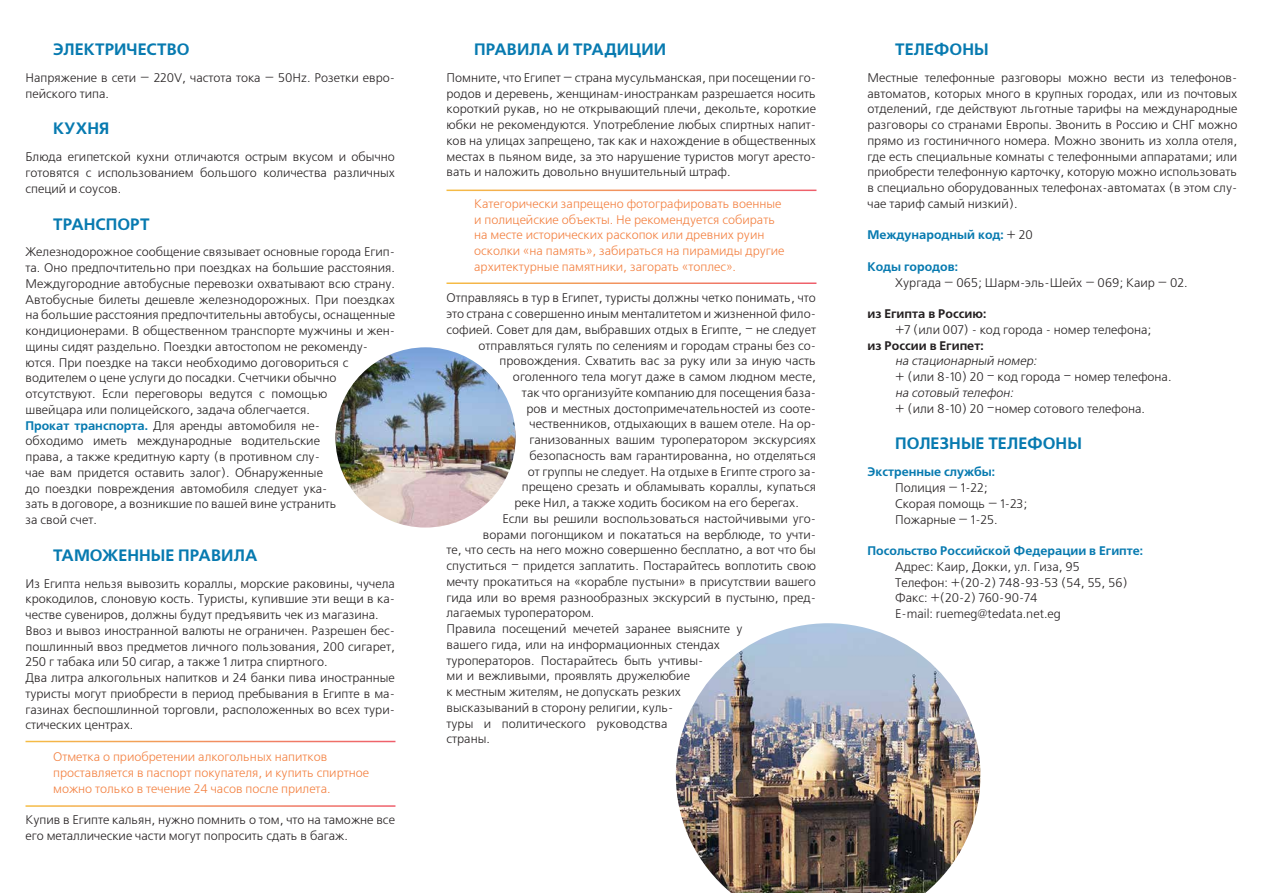
<style>
.page{position:relative;width:1263px;height:893px;background:#fff}
.page>*{position:absolute;margin:0;border:0;box-sizing:border-box;transform-origin:0 0}
.t1{font:700 16.5px "Free Set C";letter-spacing:.005em;color:#077ab0}
.t2{font:12.45px/15.8px "Free Set C";color:#231f20}
.t3{font:12.45px/15.8px "Free Set C";color:#f38040}
.t4{font:700 12.45px "Free Set C";color:#077ab0}
.t5{font:italic 12.45px "Free Set C";color:#231f20}
.t6{font:700 12.45px "Free Set C";color:#231f20}
.s1{font-weight:700;color:#077ab0}
.s2{font-weight:400;color:#231f20}
</style>
<div class="page">
<img style="left:676px;top:623px;width:304px;height:270px">
<img style="left:335px;top:347px;width:181px;height:181px;border-radius:90px">
<h1 class="t1" style="left:53px;top:40px;width:138px">ЭЛЕКТРИЧЕСТВО</h1>
<p class="t2" style="left:26px;top:70px;width:371px">Напряжение в сети — 220V, частота тока — 50Hz. Розетки евро&shy;пейского типа.</p>
<h1 class="t1" style="left:53px;top:119px;width:58px">КУХНЯ</h1>
<p class="t2" style="left:25px;top:150px;width:371px;text-align:justify">Блюда египетской кухни отличаются острым вкусом и обычно готовятся с использованием большого количества различных специй и соусов.</p>
<h1 class="t1" style="left:53px;top:214px;width:98px">ТРАНСПОРТ</h1>
<p class="t2" style="left:25px;top:245px;width:371px">Железнодорожное сообщение связывает основные города Егип&shy;та. Оно предпочтительно при поездках на большие расстояния.<br>Междугородние автобусные перевозки охватывают всю страну.<br>Автобусные билеты дешевле железнодорожных. При поездках на большие расстояния предпочтительны автобусы, оснащенные кондиционерами. В общественном транспорте мужчины и жен&shy;щины сидят раздельно. Поездки автостопом не рекоменду&shy;ются. При поездке на такси необходимо договориться с водителем о цене услуги до посадки. Счетчики обычно отсутствуют. Если переговоры ведутся с помощью<br>швейцара или полицейского, задача облегчается.<br><span class="s1">Прокат транспорта.</span> Для аренды автомобиля не-<br>обходимо иметь международные водительские<br>права, а также кредитную карту (в противном слу-<br>чае вам придется оставить залог). Обнаруженные<br>до поездки повреждения автомобиля следует ука-<br>зать в договоре, а возникшие по вашей вине устранить<br>за свой счет.</p>
<h1 class="t1" style="left:53px;top:546px;width:206px">ТАМОЖЕННЫЕ ПРАВИЛА</h1>
<p class="t2" style="left:25px;top:576px;width:371px">Из Египта нельзя вывозить кораллы, морские раковины, чучела крокодилов, слоновую кость. Туристы, купившие эти вещи в ка&shy;честве сувениров, должны будут предъявить чек из магазина.<br>Ввоз и вывоз иностранной валюты не ограничен. Разрешен бес&shy;пошлинный ввоз предметов личного пользования, 200 сигарет, 250 г табака или 50 сигар, а также 1 литра спиртного.<br>Два литра алкогольных напитков и 24 банки пива иностранные туристы могут приобрести в период пребывания в Египте в ма&shy;газинах беспошлинной торговли, расположенных во всех тури&shy;стических центрах.</p>
<p class="t3" style="left:53px;top:749px;width:317px">Отметка о приобретении алкогольных напитков проставляется в паспорт покупателя, и купить спиртное можно только в течение 24 часов после прилета.</p>
<p class="t2" style="left:26px;top:812px;width:371px">Купив в Египте кальян, нужно помнить о том, что на таможне все его металлические части могут попросить сдать в багаж.</p>
<h1 class="t1" style="left:474px;top:40px;width:193px">ПРАВИЛА И ТРАДИЦИИ</h1>
<p class="t2" style="left:446px;top:70px;width:371px;text-align:justify">Помните, что Египет — страна мусульманская, при посещении го&shy;родов и деревень, женщинам-иностранкам разрешается носить короткий рукав, но не открывающий плечи, декольте, короткие юбки не рекомендуются. Употребление любых спиртных напит&shy;ков на улицах запрещено, так как и нахождение в общественных местах в пьяном виде, за это нарушение туристов могут аресто&shy;вать и наложить довольно внушительный штраф.</p>
<p class="t3" style="left:474px;top:196px;width:312px">Категорически запрещено фотографировать военные и полицейские объекты. Не рекомендуется собирать на месте исторических раскопок или древних руин осколки «на память», забираться на пирамиды другие архитектурные памятники, загорать «топлес».</p>
<p class="t2" style="left:446px;top:291px;width:371px">Отправляясь в тур в Египет, туристы должны четко понимать, что</p>
<p class="t2" style="left:446px;top:307px;width:371px">это страна с совершенно иным менталитетом и жизненной фило-</p>
<p class="t2" style="left:446px;top:322px;width:371px">софией. Совет для дам, выбравших отдых в Египте, – не следует</p>
<p class="t2" style="left:478px;top:338px;width:339px">отправляться гулять по селениям и городам страны без со-</p>
<p class="t2" style="left:499px;top:354px;width:318px">провождения. Схватить вас за руку или за иную часть</p>
<p class="t2" style="left:513px;top:370px;width:304px">оголенного тела могут даже в самом людном месте,</p>
<p class="t2" style="left:522px;top:385px;width:296px">так что организуйте компанию для посещения база-</p>
<p class="t2" style="left:526px;top:401px;width:291px">ров и местных достопримечательностей из сооте-</p>
<p class="t2" style="left:529px;top:417px;width:288px">чественников, отдыхающих в вашем отеле. На ор-</p>
<p class="t2" style="left:529px;top:433px;width:288px">ганизованных вашим туроператором экскурсиях</p>
<p class="t2" style="left:529px;top:448px;width:288px">безопасность вам гарантированна, но отделяться</p>
<p class="t2" style="left:528px;top:464px;width:290px">от группы не следует. На отдыхе в Египте строго за-</p>
<p class="t2" style="left:522px;top:480px;width:296px">прещено срезать и обламывать кораллы, купаться</p>
<p class="t2" style="left:514px;top:496px;width:286px">реке Нил, а также ходить босиком на его берегах.</p>
<p class="t2" style="left:502px;top:511px;width:315px">Если вы решили воспользоваться настойчивыми уго-</p>
<p class="t2" style="left:483px;top:527px;width:335px">ворами погонщиком и покататься на верблюде, то учти-</p>
<p class="t2" style="left:446px;top:543px;width:371px">те, что сесть на него можно совершенно бесплатно, а вот что бы</p>
<p class="t2" style="left:446px;top:559px;width:371px">спуститься – придется заплатить. Постарайтесь воплотить свою</p>
<p class="t2" style="left:446px;top:574px;width:371px">мечту прокатиться на «корабле пустыни» в присутствии вашего</p>
<p class="t2" style="left:446px;top:590px;width:371px">гида или во время разнообразных экскурсий в пустыню, пред-</p>
<p class="t2" style="left:446px;top:606px;width:149px">лагаемых туроператором.</p>
<p class="t2" style="left:446px;top:622px;width:297px">Правила посещений мечетей заранее выясните у</p>
<p class="t2" style="left:446px;top:637px;width:275px">вашего гида, или на информационных стендах</p>
<p class="t2" style="left:446px;top:653px;width:258px">туроператоров. Постарайтесь быть учтивы-</p>
<p class="t2" style="left:446px;top:669px;width:245px">ми и вежливыми, проявлять дружелюбие</p>
<p class="t2" style="left:446px;top:685px;width:236px">к местным жителям, не допускать резких</p>
<p class="t2" style="left:446px;top:700px;width:228px">высказываний в сторону религии, куль-</p>
<p class="t2" style="left:446px;top:716px;width:222px">туры и политического руководства</p>
<p class="t2" style="left:446px;top:732px;width:45px">страны.</p>
<h1 class="t1" style="left:895px;top:40px;width:95px">ТЕЛЕФОНЫ</h1>
<p class="t2" style="left:867px;top:70px;width:372px;text-align:justify">Местные телефонные разговоры можно вести из телефонов&shy;автоматов, которых много в крупных городах, или из почтовых отделений, где действуют льготные тарифы на международные разговоры со странами Европы. Звонить в Россию и СНГ можно прямо из гостиничного номера. Можно звонить из холла отеля, где есть специальные комнаты с телефонными аппаратами; или приобрести телефонную карточку, которую можно использовать в специально оборудованных телефонах-автоматах (в этом слу&shy;чае тариф самый низкий).</p>
<p class="t4" style="left:867px;top:228px;width:167px">Международный код: <span class="s2">+ 20</span></p>
<p class="t4" style="left:867px;top:259px;width:92px">Коды городов:</p>
<p class="t2" style="left:895px;top:275px;width:294px">Хургада — 065; Шарм-эль-Шейх — 069; Каир — 02.</p>
<p class="t6" style="left:867px;top:307px;width:120px">из Египта в Россию:</p>
<p class="t2" style="left:895px;top:322px;width:258px">+7 (или 007) - код города - номер телефона;</p>
<p class="t6" style="left:867px;top:338px;width:118px">из России в Египет:</p>
<p class="t5" style="left:895px;top:354px;width:146px">на стационарный номер:</p>
<p class="t2" style="left:895px;top:370px;width:278px">+ (или 8-10) 20 – код города – номер телефона.</p>
<p class="t5" style="left:895px;top:386px;width:122px">на сотовый телефон:</p>
<p class="t2" style="left:895px;top:401px;width:251px">+ (или 8-10) 20 –номер сотового телефона.</p>
<h1 class="t1" style="left:895px;top:434px;width:188px">ПОЛЕЗНЫЕ ТЕЛЕФОНЫ</h1>
<p class="t4" style="left:867px;top:465px;width:129px">Экстренные службы:</p>
<p class="t2" style="left:895px;top:480px;width:134px">Полиция — 1-22;<br>Скорая помощь — 1-23;<br>Пожарные — 1-25.</p>
<p class="t4" style="left:867px;top:544px;width:277px">Посольство Российской Федерации в Египте:</p>
<p class="t2" style="left:895px;top:559px;width:234px">Адрес: Каир, Докки, ул. Гиза, 95<br>Телефон: +(20-2) 748-93-53 (54, 55, 56)<br>Факс: +(20-2) 760-90-74<br>E-mail: ruemeg@tedata.net.eg</p>
</div>
